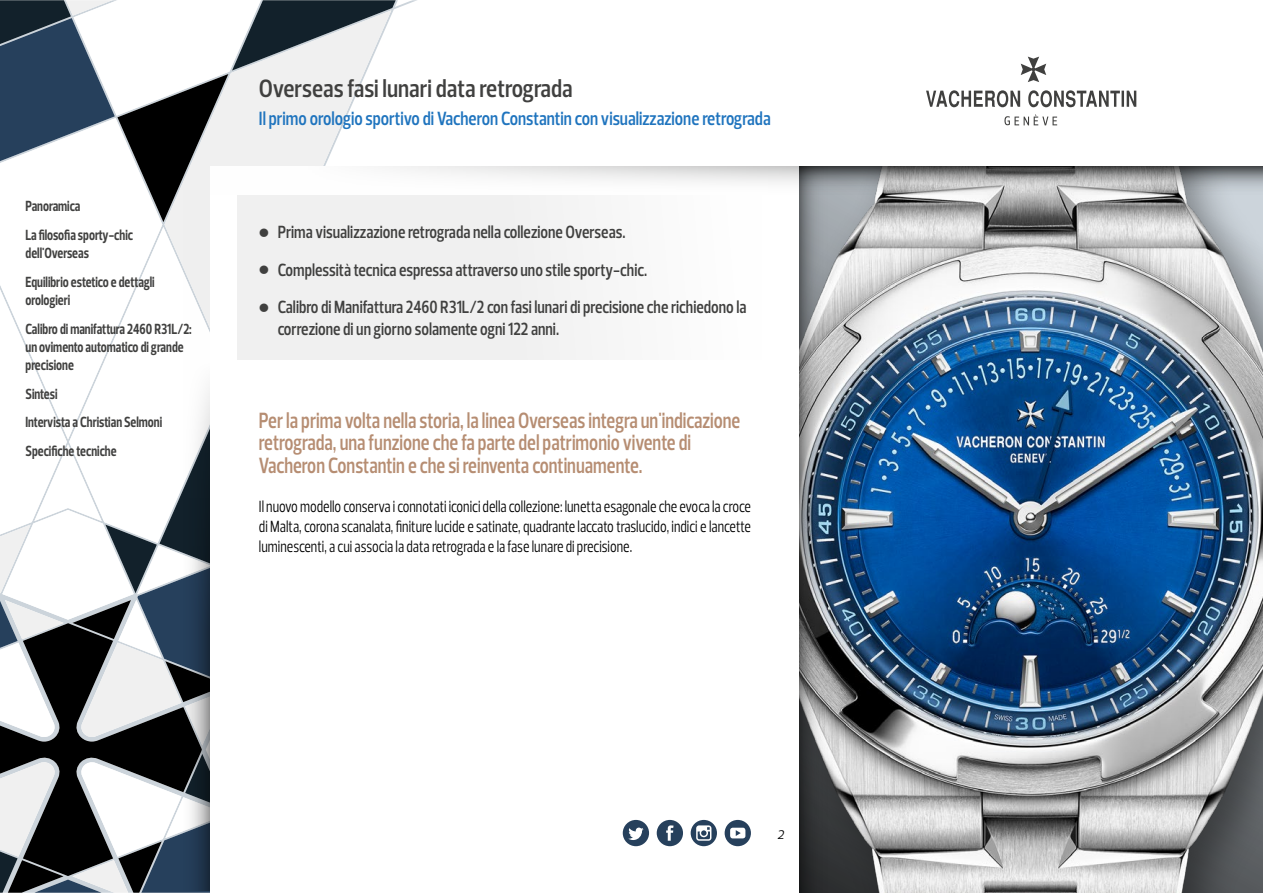
<style>
.page{position:relative;width:1263px;height:893px;background:#fff}
.page>*{position:absolute;margin:0;border:0;box-sizing:border-box;transform-origin:0 0}
.t1{font:600 25.5px "Prelo Condensed";color:#40403f}
.t2{font:600 22.5px/22.5px "Prelo Condensed";color:#b68d72;scale:.9 1}
.t3{font:600 19.5px "Prelo Condensed";color:#1f74be;scale:.96 1}
.t4{font:600 18px/21.6px "Prelo Condensed";color:#40403f;scale:.95 1}
.t5{font:16.5px/19.8px "Prelo Condensed";color:#000;text-align:justify;scale:.9 1}
.t6{font:700 15px/28.8px "Prelo Condensed";color:#40403f;scale:.9 1}
.t7{font:italic 12.75px "Prelo";color:#000}
.s1{font-family:"Arial";font-weight:700;font-size:29.85px}
</style>
<div class="page">
<svg style="left:0;top:745px;width:163px;height:9px"></svg>
<svg style="left:0;top:754px;width:210px;height:139px"></svg>
<svg style="left:0;top:289px;width:163px;height:456px"></svg>
<svg style="left:0;top:0;width:396px;height:222px"></svg>
<svg style="left:926px;top:57px;width:210px;height:68px"></svg>
<svg style="left:163px;top:190px;width:47px;height:701px"></svg>
<div style="left:210px;top:166px;width:1052px;height:727px;background:#fff"></div>
<svg style="left:237px;top:166px;width:562px;height:30px"></svg>
<svg style="left:623px;top:820px;width:26px;height:26px"></svg>
<svg style="left:657px;top:820px;width:26px;height:26px"></svg>
<svg style="left:725px;top:820px;width:26px;height:26px"></svg>
<svg style="left:691px;top:820px;width:26px;height:26px"></svg>
<img style="left:847px;top:214px;width:416px;height:679px">
<svg style="left:847px;top:166px;width:416px;height:48px;background:#9d9ea0"></svg>
<svg style="left:799px;top:166px;width:48px;height:727px;background:#6c7379"></svg>
<div style="left:237px;top:196px;width:524px;height:164px;background:#f0f0f0"></div>
<p class="t6" style="left:26px;top:192px;width:121px">Panoramica<br>La filosofia sporty-chic</p>
<p class="t6" style="left:26px;top:239px;width:145px">dell'Overseas<br>Equilibrio estetico e dettagli</p>
<p class="t6" style="left:26px;top:286px;width:186px">orologieri<br>Calibro di manifattura 2460 R31L/2:</p>
<p class="t6" style="left:26px;top:338px;width:177px;line-height:18px">un ovimento automatico di grande precisione</p>
<p class="t6" style="left:26px;top:379px;width:153px">Sintesi<br>Intervista a Christian Selmoni<br>Specifiche tecniche</p>
<h1 class="t1" style="left:259px;top:72px;width:315px">Overseas fasi lunari data retrograda</h1>
<p class="t3" style="left:259px;top:107px;width:535px">Il primo orologio sportivo di Vacheron Constantin con visualizzazione retrograda</p>
<p class="t4" style="left:259px;top:222px;width:387px"><span class="s1">•</span> Prima visualizzazione retrograda nella collezione Overseas.</p>
<p class="t4" style="left:259px;top:259px;width:410px"><span class="s1">•</span> Complessità tecnica espressa attraverso uno stile sporty-chic.</p>
<p class="t4" style="left:278px;top:296px;width:495px;text-indent:-19px"><span class="s1">•</span> Calibro di Manifattura 2460 R31L/2 con fasi lunari di precisione che richiedono la correzione di un giorno solamente ogni 122 anni.</p>
<p class="t2" style="left:259px;top:409px;width:536px">Per la prima volta nella storia, la linea Overseas integra un'indicazione retrograda, una funzione che fa parte del patrimonio vivente di<br>Vacheron Constantin e che si reinventa continuamente.</p>
<p class="t5" style="left:259px;top:497px;width:548px">Il nuovo modello conserva i connotati iconici della collezione: lunetta esagonale che evoca la croce di Malta, corona scanalata, finiture lucide e satinate, quadrante laccato traslucido, indici e lancette luminescenti, a cui associa la data retrograda e la fase lunare di precisione.</p>
<p class="t7" style="left:777px;top:826px;width:9px">2</p>
</div>
